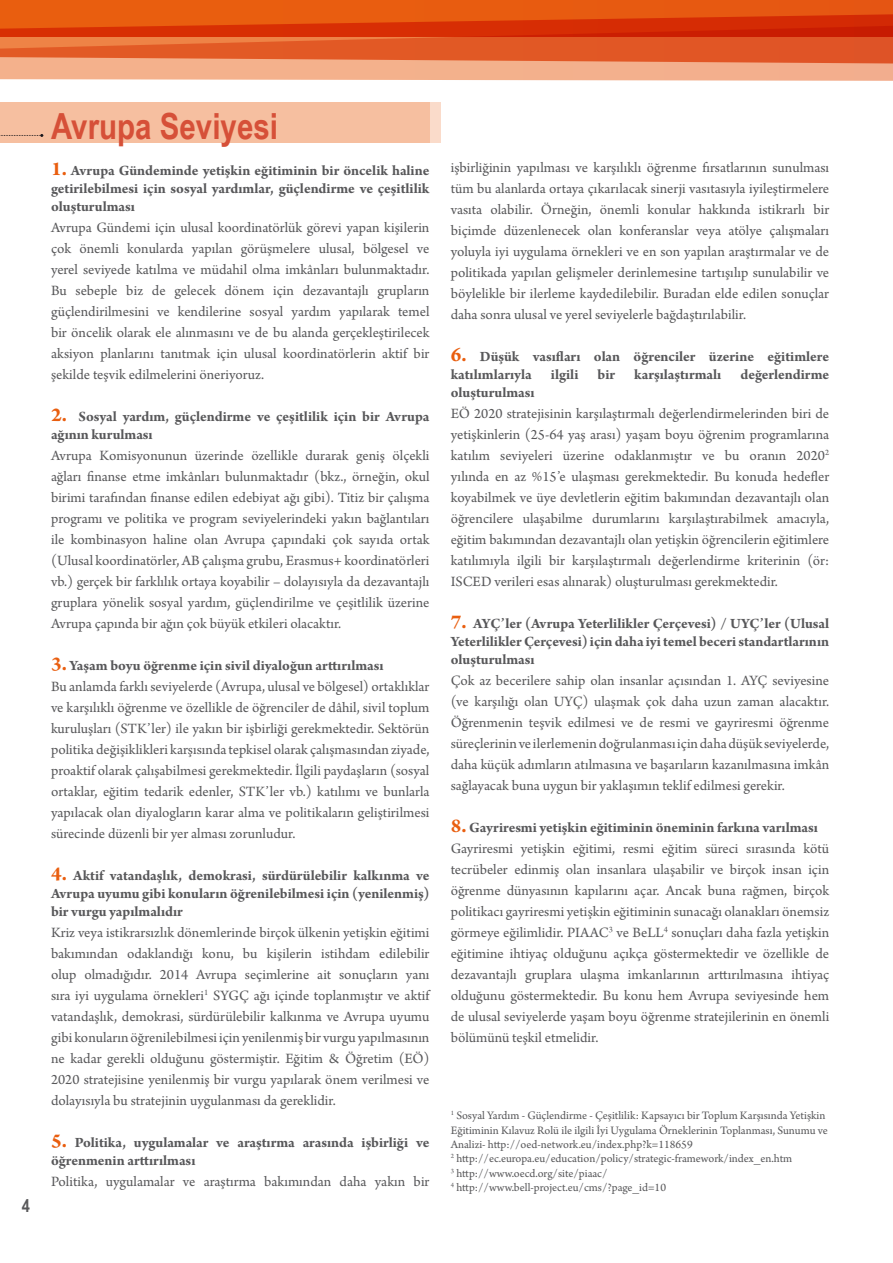
<style>
.page{position:relative;width:893px;height:1263px;background:#fff}
.page>*{position:absolute;margin:0;border:0;box-sizing:border-box;transform-origin:0 0}
.t1{font:700 36px "Arial Narrow";color:#d65038}
.t2{font:700 18px "Arial Narrow";color:#58585a}
.t3{font:15px/21px "Arno Pro";color:#58585a;text-align:justify}
.t4{font:700 15px/18px "Arno Pro";color:#58585a;text-align:justify}
.t5{font:12px/14.4px "Arno Pro";color:#58585a}
.s1{font-size:21px;color:#e95e0f}
.s2{font-weight:700;font-size:21px;color:#e95e0f}
.s3{font-weight:700}
</style>
<div class="page">
<hr style="left:0;top:0;width:892px;height:3px;background:#e85c10">
<svg style="left:0;top:3px;width:892px;height:78px;background:#e56937"></svg>
<svg style="left:892px;top:0;width:1px;height:81px"></svg>
<div style="left:0;top:102px;width:440px;height:40px;background:#f6bfa0"></div>
<svg style="left:0;top:134px;width:43px;height:3px"></svg>
<p class="t2" style="left:22px;top:1192px;width:10px">4</p>
<h1 class="t1" style="left:51px;top:99px;width:229px">Avrupa Seviyesi</h1>
<p class="t4" style="left:51px;top:162px;width:380px"><span class="s1">1.</span> Avrupa Gündeminde yetişkin eğitiminin bir öncelik haline getirilebilmesi için sosyal yardımlar, güçlendirme ve çeşitlilik oluşturulması</p>
<p class="t3" style="left:51px;top:218px;width:380px">Avrupa Gündemi için ulusal koordinatörlük görevi yapan kişilerin çok önemli konularda yapılan görüşmelere ulusal, bölgesel ve yerel seviyede katılma ve müdahil olma imkânları bulunmaktadır.<br>Bu sebeple biz de gelecek dönem için dezavantajlı grupların güçlendirilmesini ve kendilerine sosyal yardım yapılarak temel bir öncelik olarak ele alınmasını ve de bu alanda gerçekleştirilecek aksiyon planlarını tanıtmak için ulusal koordinatörlerin aktif bir şekilde teşvik edilmelerini öneriyoruz.</p>
<p class="t4" style="left:51px;top:408px;width:380px"><span class="s1">2.</span> Sosyal yardım, güçlendirme ve çeşitlilik için bir Avrupa ağının kurulması</p>
<p class="t3" style="left:51px;top:446px;width:380px">Avrupa Komisyonunun üzerinde özellikle durarak geniş ölçekli ağları finanse etme imkânları bulunmaktadır (bkz., örneğin, okul birimi tarafından finanse edilen edebiyat ağı gibi). Titiz bir çalışma programı ve politika ve program seviyelerindeki yakın bağlantıları ile kombinasyon haline olan Avrupa çapındaki çok sayıda ortak (Ulusal koordinatörler, AB çalışma grubu, Erasmus+ koordinatörleri vb.) gerçek bir farklılık ortaya koyabilir – dolayısıyla da dezavantajlı gruplara yönelik sosyal yardım, güçlendirilme ve çeşitlilik üzerine Avrupa çapında bir ağın çok büyük etkileri olacaktır.</p>
<p class="t3" style="left:51px;top:656px;width:380px;text-align:left"><span class="s2">3.</span> <span class="s3">Yaşam boyu öğrenme için sivil diyaloğun arttırılması<br></span>Bu anlamda farklı seviyelerde (Avrupa, ulusal ve bölgesel) ortaklıklar ve karşılıklı öğrenme ve özellikle de öğrenciler de dâhil, sivil toplum kuruluşları (STK’ler) ile yakın bir işbirliği gerekmektedir. Sektörün politika değişiklikleri karşısında tepkisel olarak çalışmasından ziyade, proaktif olarak çalışabilmesi gerekmektedir. İlgili paydaşların (sosyal ortaklar, eğitim tedarik edenler, STK’ler vb.) katılımı ve bunlarla yapılacak olan diyalogların karar alma ve politikaların geliştirilmesi sürecinde düzenli bir yer alması zorunludur.</p>
<p class="t4" style="left:51px;top:867px;width:380px"><span class="s1">4.</span> Aktif vatandaşlık, demokrasi, sürdürülebilir kalkınma ve Avrupa uyumu gibi konuların öğrenilebilmesi için (yenilenmiş) bir vurgu yapılmalıdır</p>
<p class="t3" style="left:51px;top:923px;width:380px">Kriz veya istikrarsızlık dönemlerinde birçok ülkenin yetişkin eğitimi bakımından odaklandığı konu, bu kişilerin istihdam edilebilir olup olmadığıdır. 2014 Avrupa seçimlerine ait sonuçların yanı sıra iyi uygulama örnekleri<sup>1</sup> SYGÇ ağı içinde toplanmıştır ve aktif vatandaşlık, demokrasi, sürdürülebilir kalkınma ve Avrupa uyumu gibi konuların öğrenilebilmesi için yenilenmiş bir vurgu yapılmasının ne kadar gerekli olduğunu göstermiştir. Eğitim &amp; Öğretim (EÖ)<br>2020 stratejisine yenilenmiş bir vurgu yapılarak önem verilmesi ve dolayısıyla bu stratejinin uygulanması da gereklidir.</p>
<p class="t4" style="left:51px;top:1134px;width:380px"><span class="s1">5.</span> Politika, uygulamalar ve araştırma arasında işbirliği ve öğrenmenin arttırılması</p>
<p class="t3" style="left:51px;top:1172px;width:380px">Politika, uygulamalar ve araştırma bakımından daha yakın bir</p>
<p class="t3" style="left:451px;top:158px;width:380px">işbirliğinin yapılması ve karşılıklı öğrenme fırsatlarının sunulması tüm bu alanlarda ortaya çıkarılacak sinerji vasıtasıyla iyileştirmelere vasıta olabilir. Örneğin, önemli konular hakkında istikrarlı bir biçimde düzenlenecek olan konferanslar veya atölye çalışmaları yoluyla iyi uygulama örnekleri ve en son yapılan araştırmalar ve de politikada yapılan gelişmeler derinlemesine tartışılıp sunulabilir ve böylelikle bir ilerleme kaydedilebilir. Buradan elde edilen sonuçlar daha sonra ulusal ve yerel seviyelerle bağdaştırılabilir.</p>
<p class="t4" style="left:451px;top:348px;width:380px"><span class="s1">6.</span> Düşük vasıfları olan öğrenciler üzerine eğitimlere katılımlarıyla</p>
<p class="t4" style="left:551px;top:366px;width:29px">ilgili</p>
<p class="t4" style="left:598px;top:366px;width:19px">bir</p>
<p class="t4" style="left:634px;top:366px;width:89px">karşılaştırmalı</p>
<p class="t4" style="left:740px;top:366px;width:90px">değerlendirme</p>
<p class="t4" style="left:451px;top:384px;width:85px">oluşturulması</p>
<p class="t3" style="left:451px;top:404px;width:380px">EÖ 2020 stratejisinin karşılaştırmalı değerlendirmelerinden biri de yetişkinlerin (25-64 yaş arası) yaşam boyu öğrenim programlarına katılım seviyeleri üzerine odaklanmıştır ve bu oranın 2020<sup>2 </sup>yılında en az %15’e ulaşması gerekmektedir. Bu konuda hedefler koyabilmek ve üye devletlerin eğitim bakımından dezavantajlı olan öğrencilere ulaşabilme durumlarını karşılaştırabilmek amacıyla, eğitim bakımından dezavantajlı olan yetişkin öğrencilerin eğitimlere katılımıyla ilgili bir karşılaştırmalı değerlendirme kriterinin (ör:<br>ISCED verileri esas alınarak) oluşturulması gerekmektedir.</p>
<p class="t4" style="left:451px;top:615px;width:380px"><span class="s1">7.</span> AYÇ’ler (Avrupa Yeterlilikler Çerçevesi) / UYÇ’ler (Ulusal Yeterlilikler Çerçevesi) için daha iyi temel beceri standartlarının oluşturulması</p>
<p class="t3" style="left:451px;top:671px;width:380px">Çok az becerilere sahip olan insanlar açısından 1. AYÇ seviyesine (ve karşılığı olan UYÇ) ulaşmak çok daha uzun zaman alacaktır.<br>Öğrenmenin teşvik edilmesi ve de resmi ve gayriresmi öğrenme süreçlerinin ve ilerlemenin doğrulanması için daha düşük seviyelerde, daha küçük adımların atılmasına ve başarıların kazanılmasına imkân sağlayacak buna uygun bir yaklaşımın teklif edilmesi gerekir.</p>
<p class="t3" style="left:451px;top:818px;width:380px;text-align:left"><span class="s2">8.</span> <span class="s3">Gayriresmi yetişkin eğitiminin öneminin farkına varılması </span>Gayriresmi yetişkin eğitimi, resmi eğitim süreci sırasında kötü tecrübeler edinmiş olan insanlara ulaşabilir ve birçok insan için öğrenme dünyasının kapılarını açar. Ancak buna rağmen, birçok politikacı gayriresmi yetişkin eğitiminin sunacağı olanakları önemsiz görmeye eğilimlidir. PIAAC<sup>3</sup> ve BeLL<sup>4</sup> sonuçları daha fazla yetişkin eğitimine ihtiyaç olduğunu açıkça göstermektedir ve özellikle de dezavantajlı gruplara ulaşma imkanlarının arttırılmasına ihtiyaç olduğunu göstermektedir. Bu konu hem Avrupa seviyesinde hem de ulusal seviyelerde yaşam boyu öğrenme stratejilerinin en önemli bölümünü teşkil etmelidir.</p>
<p class="t5" style="left:451px;top:1109px;width:379px"><sup>1</sup> Sosyal Yardım - Güçlendirme - Çeşitlilik: Kapsayıcı bir Toplum Karşısında Yetişkin Eğitiminin Kılavuz Rolü ile ilgili İyi Uygulama Örneklerinin Toplanması, Sunumu ve Analizi- http://oed-network.eu/index.php?k=118659<br><sup>2</sup> http://ec.europa.eu/education/policy/strategic-framework/index_en.htm<br><sup>3</sup> http://www.oecd.org/site/piaac/<br><sup>4</sup> http://www.bell-project.eu/cms/?page_id=10</p>
</div>
